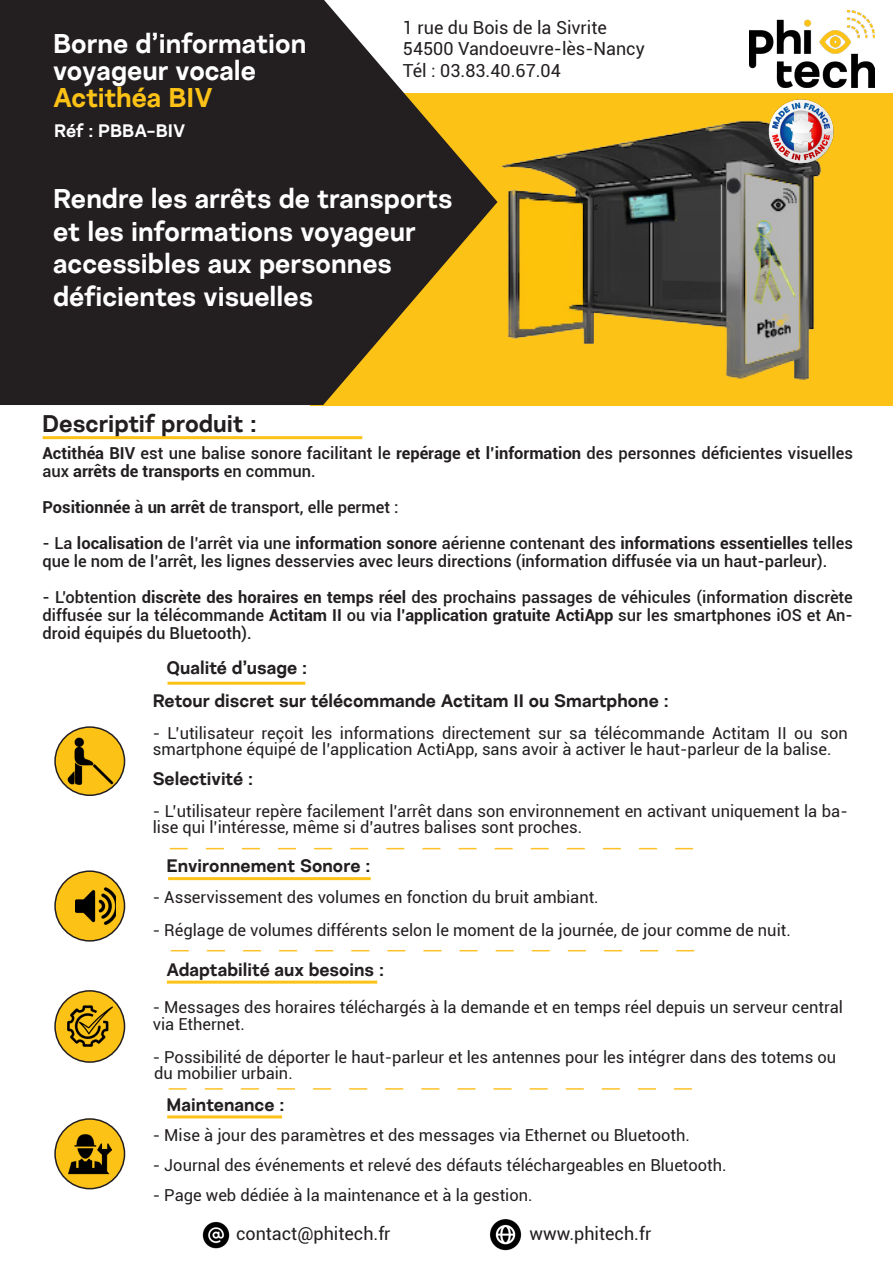
<style>
.page{position:relative;width:893px;height:1263px;background:#fff}
.page>*{position:absolute;margin:0;border:0;box-sizing:border-box;transform-origin:0 0}
.t1{font:700 27px "Nurom";color:#fff}
.t2{font:700 27px "Nurom";color:#fdc216}
.t3{font:700 24px "Nurom";color:#231f20}
.t4{font:700 18px "Nurom";color:#231f20}
.t5{font:18px/21.6px "Roboto";color:#231f20}
.t6{font:700 18px "Nurom";color:#fff}
.t7{font:16.5px/16.5px "Roboto";color:#231f20}
.t8{font:500 16.5px/18px "Roboto";color:#231f20}
.s1{font-weight:700}
</style>
<div class="page">
<div style="left:310px;top:94px;width:583px;height:312px;background:#fdc216"></div>
<svg style="left:0;top:0;width:497px;height:405px;fill:#231f20"></svg>
<img style="left:749px;top:11px;width:125px;height:76px">
<img style="left:497px;top:120px;width:324px;height:259px">
<img style="left:765px;top:99px;width:69px;height:69px">
<hr style="left:43px;top:436px;width:319px;height:3px;background:#fdc216">
<div style="left:55px;top:1119px;width:70px;height:70px;background:#fdc216;border-radius:50%"></div>
<div style="left:54px;top:1118px;width:71px;height:71px;border:2px solid #231f20;border-radius:50%"></div>
<img style="left:69px;top:1134px;width:42px;height:41px">
<div style="left:55px;top:991px;width:70px;height:71px;background:#fdc216;border-radius:50%"></div>
<div style="left:54px;top:990px;width:71px;height:73px;border:2px solid #231f20;border-radius:50%"></div>
<img style="left:64px;top:1000px;width:51px;height:52px">
<div style="left:55px;top:871px;width:70px;height:70px;background:#fdc216;border-radius:50%"></div>
<div style="left:54px;top:870px;width:71px;height:72px;border:2px solid #231f20;border-radius:50%"></div>
<img style="left:76px;top:887px;width:39px;height:38px">
<div style="left:55px;top:727px;width:70px;height:68px;background:#fdc216;border-radius:50%"></div>
<div style="left:54px;top:726px;width:71px;height:70px;border:2px solid #231f20;border-radius:50%"></div>
<img style="left:65px;top:737px;width:49px;height:48px">
<hr style="left:167px;top:682px;width:138px;height:3px;background:#fdc216">
<hr style="left:167px;top:1115px;width:115px;height:3px;background:#fdc216">
<hr style="left:167px;top:980px;width:210px;height:3px;background:#fdc216">
<hr style="left:168px;top:877px;width:203px;height:3px;background:#fdc216">
<img style="left:202px;top:1221px;width:28px;height:27px">
<img style="left:489px;top:1219px;width:33px;height:32px">
<svg style="left:170px;top:848px;width:523px;height:1px"></svg>
<svg style="left:171px;top:950px;width:523px;height:1px"></svg>
<svg style="left:169px;top:1088px;width:523px;height:2px"></svg>
<p class="t1" style="left:53px;top:26px;width:255px">Borne d’information</p>
<p class="t1" style="left:53px;top:53px;width:204px">voyageur vocale</p>
<p class="t2" style="left:53px;top:80px;width:161px">Actithéa BIV</p>
<p class="t6" style="left:54px;top:119px;width:133px">Réf : PBBA-BIV</p>
<p class="t5" style="left:403px;top:16px;width:243px">1 rue du Bois de la Sivrite<br>54500 Vandoeuvre-lès-Nancy<br>Tél : 03.83.40.67.04</p>
<p class="t1" style="left:53px;top:182px;width:401px">Rendre les arrêts de transports</p>
<p class="t1" style="left:53px;top:214px;width:364px">et les informations voyageur</p>
<p class="t1" style="left:53px;top:247px;width:340px">accessibles aux personnes</p>
<p class="t1" style="left:53px;top:279px;width:261px">déficientes visuelles</p>
<p class="t3" style="left:42px;top:409px;width:216px">Descriptif produit :</p>
<p class="t8" style="left:42px;top:444px;width:812px"><span class="s1">Actithéa BIV</span> est une balise sonore facilitant le <span class="s1">repérage et l’information</span> des personnes déficientes visuelles aux <span class="s1">arrêts de transports</span> en commun.</p>
<p class="t8" style="left:42px;top:498px;width:358px"><span class="s1">Positionnée</span> à <span class="s1">un arrêt</span> de transport, elle permet :</p>
<p class="t8" style="left:42px;top:534px;width:812px">- La <span class="s1">localisation</span> de l’arrêt via une <span class="s1">information sonore</span> aérienne contenant des <span class="s1">informations essentielles</span> telles que le nom de l’arrêt, les lignes desservies avec leurs directions (information diffusée via un haut-parleur).</p>
<p class="t8" style="left:42px;top:588px;width:812px;text-align:justify">- L’obtention <span class="s1">discrète des horaires en temps réel</span> des prochains passages de véhicules (information discrète diffusée sur la télécommande <span class="s1">Actitam II</span> ou via <span class="s1">l’application gratuite ActiApp</span> sur les smartphones iOS et An&shy;droid équipés du Bluetooth).</p>
<p class="t4" style="left:166px;top:656px;width:142px">Qualité d’usage :</p>
<p class="t4" style="left:153px;top:689px;width:517px">Retour discret sur télécommande Actitam II ou Smartphone :</p>
<p class="t7" style="left:153px;top:724px;width:696px">- L’utilisateur reçoit les informations directement sur sa télécommande Actitam II ou son smartphone équipé de l’application ActiApp, sans avoir à activer le haut-parleur de la balise.</p>
<p class="t4" style="left:153px;top:767px;width:102px">Selectivité :</p>
<p class="t7" style="left:153px;top:802px;width:697px">- L’utilisateur repère facilement l’arrêt dans son environnement en activant uniquement la ba&shy;lise qui l’intéresse, même si d’autres balises sont proches.</p>
<p class="t4" style="left:166px;top:854px;width:205px">Environnement Sonore :</p>
<p class="t7" style="left:153px;top:888px;width:447px">- Asservissement des volumes en fonction du bruit ambiant.</p>
<p class="t7" style="left:153px;top:921px;width:640px">- Réglage de volumes différents selon le moment de la journée, de jour comme de nuit.</p>
<p class="t4" style="left:166px;top:958px;width:219px">Adaptabilité aux besoins :</p>
<p class="t7" style="left:153px;top:998px;width:692px">- Messages des horaires téléchargés à la demande et en temps réel depuis un serveur central via Ethernet.</p>
<p class="t7" style="left:153px;top:1048px;width:685px">- Possibilité de déporter le haut-parleur et les antennes pour les intégrer dans des totems ou du mobilier urbain.</p>
<p class="t4" style="left:166px;top:1093px;width:119px">Maintenance :</p>
<p class="t7" style="left:153px;top:1126px;width:539px">- Mise à jour des paramètres et des messages via Ethernet ou Bluetooth.</p>
<p class="t7" style="left:153px;top:1156px;width:575px">- Journal des événements et relevé des défauts téléchargeables en Bluetooth.</p>
<p class="t7" style="left:153px;top:1186px;width:381px">- Page web dédiée à la maintenance et à la gestion.</p>
<p class="t5" style="left:236px;top:1222px;width:156px">contact@phitech.fr</p>
<p class="t5" style="left:530px;top:1222px;width:123px">www.phitech.fr</p>
</div>
